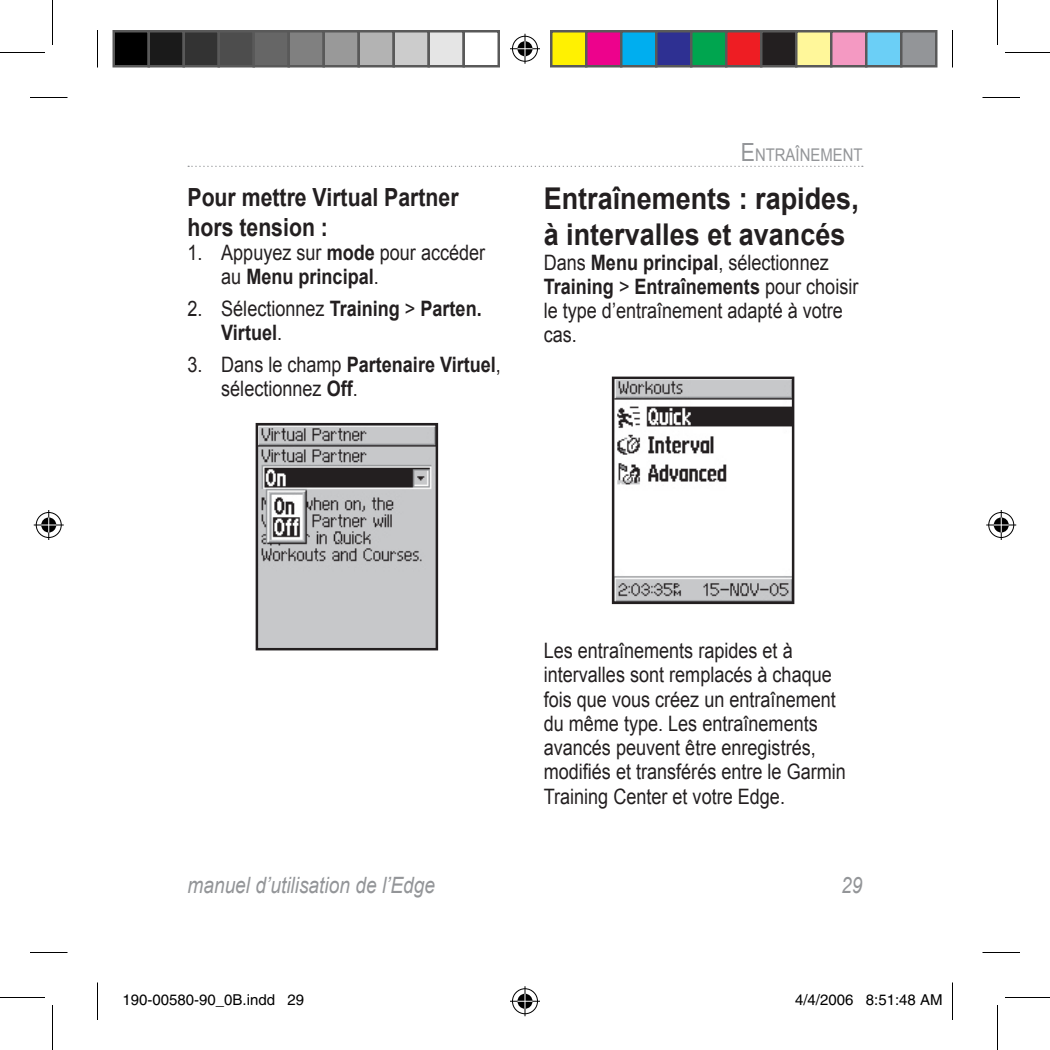
<style>
.page{position:relative;width:1050px;height:1050px;background:#fff}
.page>*{position:absolute;margin:0;border:0;box-sizing:border-box;transform-origin:0 0}
.t1{font:700 30px/36px "Arial";color:#231f20;scale:.9 1}
.t2{font:700 25px/30px "Arial";color:#231f20;scale:.85 1}
.t3{font:italic 22.5px "Arial";color:#939598;scale:.85 1}
.t4{font:21.25px/24.2px "Arial";color:#231f20;scale:.85 1}
.t5{font:700 21.25px/24.2px "Arial";color:#231f20;scale:.85 1}
.t6{font:17.5px "Arial";color:#939598;scale:.85 1}
.t7{font:15px "Helvetica";color:#000}
.s1{font-weight:700}
.s2{font-weight:400}
.s3{font-size:25px}
</style>
<div class="page">
<svg style="left:188px;top:166px;width:675px;height:1px"></svg>
<img style="left:259px;top:426px;width:176px;height:221px">
<div style="left:256px;top:423px;width:182px;height:227px;border:2px solid #231f20"></div>
<img style="left:615px;top:380px;width:176px;height:221px">
<div style="left:612px;top:377px;width:182px;height:227px;border:2px solid #231f20"></div>
<hr style="left:30px;top:97px;width:38px;height:1px;background:#000">
<hr style="left:982px;top:97px;width:38px;height:1px;background:#000">
<hr style="left:30px;top:952px;width:38px;height:1px;background:#000">
<hr style="left:982px;top:952px;width:38px;height:1px;background:#000">
<hr style="left:97px;top:30px;width:1px;height:38px;background:#000">
<hr style="left:97px;top:982px;width:1px;height:38px;background:#000">
<hr style="left:952px;top:30px;width:1px;height:38px;background:#000">
<hr style="left:952px;top:982px;width:1px;height:38px;background:#000">
<hr style="left:0;top:52px;width:45px;height:1px;background:#000">
<hr style="left:1005px;top:52px;width:45px;height:1px;background:#000">
<hr style="left:0;top:997px;width:45px;height:1px;background:#000">
<hr style="left:1005px;top:997px;width:45px;height:1px;background:#000">
<hr style="left:52px;top:0;width:1px;height:45px;background:#000">
<hr style="left:52px;top:1005px;width:1px;height:45px;background:#000">
<hr style="left:997px;top:0;width:1px;height:45px;background:#000">
<hr style="left:997px;top:1005px;width:1px;height:45px;background:#000">
<div style="left:511px;top:35px;width:28px;height:28px;border:3px solid #fff;border-radius:50%"></div>
<hr style="left:510px;top:47px;width:30px;height:3px;background:#fff">
<svg style="left:523px;top:34px;width:4px;height:30px"></svg>
<div style="left:516px;top:40px;width:18px;height:18px;border:3px solid #fff;border-radius:50%"></div>
<div style="left:512px;top:36px;width:26px;height:26px;border:1px solid #000;border-radius:50%"></div>
<hr style="left:510px;top:48px;width:30px;height:1px;background:#000">
<hr style="left:525px;top:34px;width:1px;height:30px;background:#000">
<svg style="left:518px;top:41px;width:14px;height:15px"></svg>
<div style="left:511px;top:987px;width:28px;height:28px;border:3px solid #fff;border-radius:50%"></div>
<hr style="left:510px;top:1000px;width:30px;height:3px;background:#fff">
<svg style="left:523px;top:986px;width:4px;height:30px"></svg>
<div style="left:516px;top:992px;width:18px;height:18px;border:3px solid #fff;border-radius:50%"></div>
<div style="left:512px;top:988px;width:26px;height:26px;border:1px solid #000;border-radius:50%"></div>
<hr style="left:510px;top:1001px;width:30px;height:1px;background:#000">
<hr style="left:525px;top:986px;width:1px;height:30px;background:#000">
<svg style="left:518px;top:994px;width:14px;height:15px"></svg>
<div style="left:35px;top:511px;width:28px;height:28px;border:3px solid #fff;border-radius:50%"></div>
<svg style="left:34px;top:523px;width:30px;height:4px"></svg>
<hr style="left:47px;top:510px;width:3px;height:30px;background:#fff">
<div style="left:40px;top:516px;width:18px;height:18px;border:3px solid #fff;border-radius:50%"></div>
<div style="left:36px;top:512px;width:26px;height:26px;border:1px solid #000;border-radius:50%"></div>
<hr style="left:34px;top:525px;width:30px;height:1px;background:#000">
<hr style="left:48px;top:510px;width:1px;height:30px;background:#000">
<svg style="left:41px;top:518px;width:15px;height:14px"></svg>
<div style="left:987px;top:511px;width:28px;height:28px;border:3px solid #fff;border-radius:50%"></div>
<svg style="left:986px;top:523px;width:30px;height:4px"></svg>
<hr style="left:1000px;top:510px;width:3px;height:30px;background:#fff">
<div style="left:992px;top:516px;width:18px;height:18px;border:3px solid #fff;border-radius:50%"></div>
<div style="left:988px;top:512px;width:26px;height:26px;border:1px solid #000;border-radius:50%"></div>
<hr style="left:986px;top:525px;width:30px;height:1px;background:#000">
<hr style="left:1001px;top:510px;width:1px;height:30px;background:#000">
<svg style="left:994px;top:518px;width:15px;height:14px"></svg>
<div style="left:114px;top:31px;width:35px;height:35px;background:#000"></div>
<div style="left:112px;top:30px;width:38px;height:38px;border:2px solid #595959"></div>
<div style="left:149px;top:31px;width:35px;height:35px;background:#1a1a1a"></div>
<div style="left:148px;top:30px;width:37px;height:38px;border:2px solid #595959"></div>
<div style="left:184px;top:31px;width:35px;height:35px;background:#333"></div>
<div style="left:182px;top:30px;width:38px;height:38px;border:2px solid #595959"></div>
<div style="left:219px;top:31px;width:35px;height:35px;background:#4d4d4d"></div>
<div style="left:218px;top:30px;width:37px;height:38px;border:2px solid #595959"></div>
<div style="left:254px;top:31px;width:35px;height:35px;background:#666"></div>
<div style="left:252px;top:30px;width:38px;height:38px;border:2px solid #595959"></div>
<div style="left:289px;top:31px;width:35px;height:35px;background:#808080"></div>
<div style="left:288px;top:30px;width:37px;height:38px;border:2px solid #595959"></div>
<div style="left:324px;top:31px;width:35px;height:35px;background:#999"></div>
<div style="left:322px;top:30px;width:38px;height:38px;border:2px solid #595959"></div>
<div style="left:359px;top:31px;width:35px;height:35px;background:#b3b3b3"></div>
<div style="left:358px;top:30px;width:37px;height:38px;border:2px solid #595959"></div>
<div style="left:394px;top:31px;width:35px;height:35px;background:#ccc"></div>
<div style="left:392px;top:30px;width:38px;height:38px;border:2px solid #595959"></div>
<div style="left:429px;top:31px;width:35px;height:35px;background:#e5e5e5"></div>
<div style="left:428px;top:30px;width:37px;height:38px;border:2px solid #595959"></div>
<div style="left:462px;top:30px;width:38px;height:38px;border:2px solid #595959"></div>
<div style="left:551px;top:31px;width:35px;height:35px;background:#fff101"></div>
<div style="left:550px;top:30px;width:38px;height:38px;border:2px solid #595959"></div>
<div style="left:586px;top:31px;width:35px;height:35px;background:#ed028c"></div>
<div style="left:585px;top:30px;width:37px;height:38px;border:2px solid #595959"></div>
<div style="left:621px;top:31px;width:35px;height:35px;background:#00aeef"></div>
<div style="left:620px;top:30px;width:38px;height:38px;border:2px solid #595959"></div>
<div style="left:656px;top:31px;width:35px;height:35px;background:#2e3092"></div>
<div style="left:655px;top:30px;width:37px;height:38px;border:2px solid #595959"></div>
<div style="left:691px;top:31px;width:35px;height:35px;background:#00a54f"></div>
<div style="left:690px;top:30px;width:38px;height:38px;border:2px solid #595959"></div>
<div style="left:726px;top:31px;width:35px;height:35px;background:#ee1d23"></div>
<div style="left:725px;top:30px;width:37px;height:38px;border:2px solid #595959"></div>
<div style="left:761px;top:31px;width:35px;height:35px;background:#231f20"></div>
<div style="left:760px;top:30px;width:38px;height:38px;border:2px solid #595959"></div>
<div style="left:796px;top:31px;width:35px;height:35px;background:#fff79a"></div>
<div style="left:795px;top:30px;width:37px;height:38px;border:2px solid #595959"></div>
<div style="left:831px;top:31px;width:35px;height:35px;background:#f499c2"></div>
<div style="left:830px;top:30px;width:38px;height:38px;border:2px solid #595959"></div>
<div style="left:866px;top:31px;width:35px;height:35px;background:#6bcff6"></div>
<div style="left:865px;top:30px;width:37px;height:38px;border:2px solid #595959"></div>
<div style="left:901px;top:31px;width:35px;height:35px;background:#939598"></div>
<div style="left:900px;top:30px;width:38px;height:38px;border:2px solid #595959"></div>
<div style="left:141px;top:995px;width:5px;height:10px;border:1px solid #fff;border-radius:50%"></div>
<div style="left:139px;top:994px;width:8px;height:12px;border:1px solid #fff;border-radius:50%"></div>
<div style="left:154px;top:995px;width:5px;height:10px;border:1px solid #fff;border-radius:50%"></div>
<div style="left:153px;top:994px;width:8px;height:12px;border:1px solid #fff;border-radius:50%"></div>
<div style="left:162px;top:995px;width:6px;height:10px;border:1px solid #fff;border-radius:50%"></div>
<div style="left:161px;top:994px;width:8px;height:12px;border:1px solid #fff;border-radius:50%"></div>
<div style="left:187px;top:995px;width:6px;height:10px;border:1px solid #fff;border-radius:50%"></div>
<div style="left:186px;top:994px;width:8px;height:12px;border:1px solid #fff;border-radius:50%"></div>
<div style="left:209px;top:995px;width:5px;height:10px;border:1px solid #fff;border-radius:50%"></div>
<div style="left:208px;top:994px;width:8px;height:12px;border:1px solid #fff;border-radius:50%"></div>
<div style="left:226px;top:995px;width:5px;height:10px;border:1px solid #fff;border-radius:50%"></div>
<div style="left:224px;top:994px;width:9px;height:12px;border:1px solid #fff;border-radius:50%"></div>
<div style="left:830px;top:995px;width:5px;height:10px;border:1px solid #fff;border-radius:50%"></div>
<div style="left:828px;top:994px;width:9px;height:12px;border:1px solid #fff;border-radius:50%"></div>
<div style="left:838px;top:995px;width:6px;height:10px;border:1px solid #fff;border-radius:50%"></div>
<div style="left:837px;top:994px;width:8px;height:12px;border:1px solid #fff;border-radius:50%"></div>
<p class="t2" style="left:188px;top:183px;width:321px">Pour mettre Virtual Partner hors tension :</p>
<p class="t4" style="left:221px;top:241px;width:312px;text-indent:-34px">1. Appuyez sur <span class="s1">mode</span> pour accéder au <span class="s1">Menu principal</span>.</p>
<p class="t5" style="left:221px;top:297px;width:308px;text-indent:-34px"><span class="s2">2. Sélectionnez</span> Training <span class="s2">&gt;</span> Parten.<br>Virtuel<span class="s2">.</span></p>
<p class="t4" style="left:221px;top:353px;width:331px;text-indent:-34px">3. Dans le champ <span class="s1">Partenaire Virtuel</span>, sélectionnez <span class="s1">Off</span>.</p>
<p class="t6" style="left:741px;top:143px;width:145px"><span class="s3">E</span>NTRAÎNEMENT</p>
<h1 class="t1" style="left:544px;top:182px;width:352px">Entraînements : rapides, à intervalles et avancés</h1>
<p class="t4" style="left:544px;top:250px;width:372px">Dans <span class="s1">Menu principal</span>, sélectionnez<br><span class="s1">Training</span> &gt; <span class="s1">Entraînements</span> pour choisir le type d’entraînement adapté à votre cas.</p>
<p class="t4" style="left:544px;top:639px;width:357px">Les entraînements rapides et à intervalles sont remplacés à chaque fois que vous créez un entraînement du même type. Les entraînements avancés peuvent être enregistrés, modifiés et transférés entre le Garmin Training Center et votre Edge.</p>
<p class="t3" style="left:188px;top:870px;width:293px">manuel d’utilisation de l’Edge</p>
<p class="t3" style="left:841px;top:870px;width:27px">29</p>
<p class="t7" style="left:122px;top:991px;width:183px">190-00580-90_0B.indd 29</p>
<p class="t7" style="left:795px;top:991px;width:149px">4/4/2006 8:51:48 AM</p>
</div>
